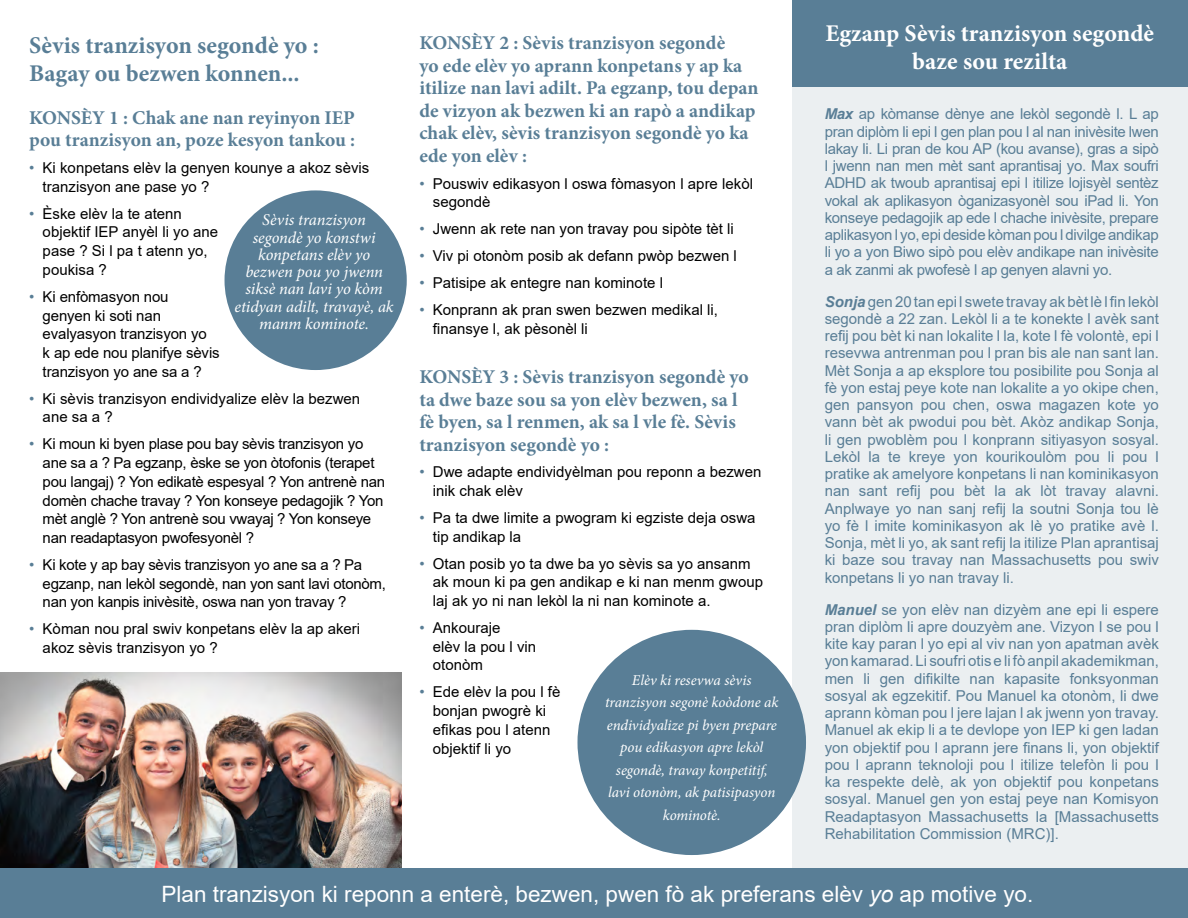
<style>
.page{position:relative;width:1188px;height:918px;background:#fff}
.page>*{position:absolute;margin:0;border:0;box-sizing:border-box;transform-origin:0 0}
.t1{font:700 24px/28.5px "Minion Pro";color:#597e96}
.t2{font:700 24px/28.5px "Minion Pro";color:#fff;text-align:center}
.Workshop_Description{font:22.5px "Arial";color:#fff}
.Sub-header{font:700 19.5px/22.5px "Minion Pro";color:#597e96}
.Workshop_Description-2{font:italic 16.5px/17.2px "Minion Pro";letter-spacing:-.005em;color:#fff;text-align:center}
.t3{font:15px/17.2px "Arial";color:#597e96;text-align:justify}
.t4{font:15px/18.8px "Arial";color:#000}
.t5{font:15px/18.8px "Arial";letter-spacing:-.02em;color:#000}
.t6{font:italic 15px/22.5px "Minion Pro";letter-spacing:-.01em;color:#fff;text-align:center}
.s1{color:#597e96}
.s2{font-weight:700;font-style:italic}
.s3{font-style:italic}
</style>
<div class="page">
<img style="left:0;top:673px;width:402px;height:195px">
<div style="left:793px;top:78px;width:395px;height:797px;background:#ebeff1"></div>
<div style="left:0;top:868px;width:1188px;height:50px;background:#597e96"></div>
<div style="left:578px;top:630px;width:228px;height:225px;background:#597e96;border-radius:50%"></div>
<div style="left:225px;top:190px;width:182px;height:180px;background:#597e96;border-radius:50%"></div>
<div style="left:793px;top:0;width:395px;height:86px;background:#597e96"></div>
<p class="t1" style="left:29px;top:30px;width:291px">Sèvis tranzisyon segondè yo :<br>Bagay ou bezwen konnen...</p>
<p class="Sub-header" style="left:29px;top:106px;width:328px">KONSÈY 1 : Chak ane nan reyinyon IEP pou tranzisyon an, poze kesyon tankou :</p>
<p class="t4" style="left:43px;top:158px;width:328px;text-indent:-14px"><span class="s1">•</span> Ki konpetans elèv la genyen kounye a akoz sèvis tranzisyon ane pase yo ?</p>
<p class="t4" style="left:43px;top:204px;width:177px;text-indent:-14px"><span class="s1">•</span> Èske elèv la te atenn objektif IEP anyèl li yo ane pase ? Si l pa t atenn yo, poukisa ?</p>
<p class="t4" style="left:43px;top:287px;width:179px;text-indent:-14px"><span class="s1">•</span> Ki enfòmasyon nou genyen ki soti nan evalyasyon tranzisyon yo<br>k ap ede nou planifye sèvis tranzisyon yo ane sa a ?</p>
<p class="t4" style="left:43px;top:389px;width:319px;text-indent:-14px"><span class="s1">•</span> Ki sèvis tranzisyon endividyalize elèv la bezwen ane sa a ?</p>
<p class="t5" style="left:43px;top:435px;width:344px;text-indent:-14px"><span class="s1">•</span> Ki moun ki byen plase pou bay sèvis tranzisyon yo ane sa a ? Pa egzanp, èske se yon òtofonis (terapet pou langaj) ? Yon edikatè espesyal ? Yon antrenè nan domèn chache travay ? Yon konseye pedagojik ? Yon mèt anglè ? Yon antrenè sou vwayaj ? Yon konseye nan readaptasyon pwofesyonèl ?</p>
<p class="t5" style="left:43px;top:555px;width:345px;text-indent:-14px"><span class="s1">•</span> Ki kote y ap bay sèvis tranzisyon yo ane sa a ? Pa egzanp, nan lekòl segondè, nan yon sant lavi otonòm, nan yon kanpis inivèsitè, oswa nan yon travay ?</p>
<p class="t4" style="left:43px;top:620px;width:319px;text-indent:-14px"><span class="s1">•</span> Kòman nou pral swiv konpetans elèv la ap akeri akoz sèvis tranzisyon yo ?</p>
<p class="Workshop_Description-2" style="left:235px;top:212px;width:161px">Sèvis tranzisyon<br>segondè yo konstwi konpetans elèv yo bezwen pou yo jwenn siksè nan lavi yo kòm etidyan adilt, travayè, ak manm kominote.</p>
<p class="Sub-header" style="left:419px;top:32px;width:341px">KONSÈY 2 : Sèvis tranzisyon segondè<br>yo ede elèv yo aprann konpetans y ap ka itilize nan lavi adilt. Pa egzanp, tou depan de vizyon ak bezwen ki an rapò a andikap chak elèv, sèvis tranzisyon segondè yo ka ede yon elèv :</p>
<p class="t4" style="left:433px;top:174px;width:322px;text-indent:-14px"><span class="s1">•</span> Pouswiv edikasyon l oswa fòmasyon l apre lekòl segondè</p>
<p class="t4" style="left:419px;top:219px;width:316px"><span class="s1">•</span> Jwenn ak rete nan yon travay pou sipòte tèt li</p>
<p class="t4" style="left:419px;top:246px;width:319px"><span class="s1">•</span> Viv pi otonòm posib ak defann pwòp bezwen l</p>
<p class="t4" style="left:419px;top:273px;width:245px"><span class="s1">•</span> Patisipe ak entegre nan kominote l</p>
<p class="t4" style="left:433px;top:300px;width:287px;text-indent:-14px"><span class="s1">•</span> Konprann ak pran swen bezwen medikal li, finansye l, ak pèsonèl li</p>
<p class="Sub-header" style="left:419px;top:365px;width:331px">KONSÈY 3 : Sèvis tranzisyon segondè yo ta dwe baze sou sa yon elèv bezwen, sa l fè byen, sa l renmen, ak sa l vle fè. Sèvis tranzisyon segondè yo :</p>
<p class="t4" style="left:433px;top:463px;width:330px;text-indent:-14px"><span class="s1">•</span> Dwe adapte endividyèlman pou reponn a bezwen inik chak elèv</p>
<p class="t4" style="left:433px;top:508px;width:324px;text-indent:-14px"><span class="s1">•</span> Pa ta dwe limite a pwogram ki egziste deja oswa tip andikap la</p>
<p class="t4" style="left:433px;top:554px;width:332px;text-indent:-14px"><span class="s1">•</span> Otan posib yo ta dwe ba yo sèvis sa yo ansanm ak moun ki pa gen andikap e ki nan menm gwoup laj ak yo ni nan lekòl la ni nan kominote a.</p>
<p class="t4" style="left:433px;top:618px;width:105px;text-indent:-14px"><span class="s1">•</span> Ankouraje<br>elèv la pou l vin otonòm</p>
<p class="t4" style="left:433px;top:683px;width:129px;text-indent:-14px"><span class="s1">•</span> Ede elèv la pou l fè bonjan pwogrè ki efikas pou l atenn objektif li yo</p>
<p class="t6" style="left:605px;top:669px;width:175px">Elèv ki resevwa sèvis tranzisyon segonè koòdone ak endividyalize pi byen prepare pou edikasyon apre lekòl segondè, travay konpetitif, lavi otonòm, ak patisipasyon kominotè.</p>
<p class="t2" style="left:825px;top:18px;width:330px">Egzanp Sèvis tranzisyon segondè baze sou rezilta</p>
<p class="t3" style="left:825px;top:105px;width:336px"><span class="s2">Max</span> ap kòmanse dènye ane lekòl segondè l. L ap pran diplòm li epi l gen plan pou l al nan inivèsite lwen lakay li. Li pran de kou AP (kou avanse), gras a sipò l jwenn nan men mèt sant aprantisaj yo. Max soufri ADHD ak twoub aprantisaj epi l itilize lojisyèl sentèz vokal ak aplikasyon òganizasyonèl sou iPad li. Yon konseye pedagojik ap ede l chache inivèsite, prepare aplikasyon l yo, epi deside kòman pou l divilge andikap li yo a yon Biwo sipò pou elèv andikape nan inivèsite a ak zanmi ak pwofesè l ap genyen alavni yo.</p>
<p class="t3" style="left:825px;top:293px;width:336px"><span class="s2">Sonja</span> gen 20 tan epi l swete travay ak bèt lè l fin lekòl segondè a 22 zan. Lekòl li a te konekte l avèk sant refij pou bèt ki nan lokalite l la, kote l fè volontè, epi l resevwa antrenman pou l pran bis ale nan sant lan.<br>Mèt Sonja a ap eksplore tou posibilite pou Sonja al fè yon estaj peye kote nan lokalite a yo okipe chen, gen pansyon pou chen, oswa magazen kote yo vann bèt ak pwodui pou bèt. Akòz andikap Sonja, li gen pwoblèm pou l konprann sitiyasyon sosyal.<br>Lekòl la te kreye yon kourikoulòm pou li pou l pratike ak amelyore konpetans li nan kominikasyon nan sant refij pou bèt la ak lòt travay alavni.<br>Anplwaye yo nan sanj refij la soutni Sonja tou lè yo fè l imite kominikasyon ak lè yo pratike avè l.<br>Sonja, mèt li yo, ak sant refij la itilize Plan aprantisaj ki baze sou travay nan Massachusetts pou swiv konpetans li yo nan travay li.</p>
<p class="t3" style="left:825px;top:601px;width:336px"><span class="s2">Manuel</span> se yon elèv nan dizyèm ane epi li espere pran diplòm li apre douzyèm ane. Vizyon l se pou l kite kay paran l yo epi al viv nan yon apatman avèk yon kamarad. Li soufri otis e li fò anpil akademikman, men li gen difikilte nan kapasite fonksyonman sosyal ak egzekitif. Pou Manuel ka otonòm, li dwe aprann kòman pou l jere lajan l ak jwenn yon travay.<br>Manuel ak ekip li a te devlope yon IEP ki gen ladan yon objektif pou l aprann jere finans li, yon objektif pou l aprann teknoloji pou l itilize telefòn li pou l ka respekte delè, ak yon objektif pou konpetans sosyal. Manuel gen yon estaj peye nan Komisyon Readaptasyon Massachusetts la [Massachusetts Rehabilitation Commission (MRC)].</p>
<p class="Workshop_Description" style="left:162px;top:878px;width:873px">Plan tranzisyon ki reponn a enterè, bezwen, pwen fò ak preferans elèv <span class="s3">yo</span> ap motive yo.</p>
</div>
